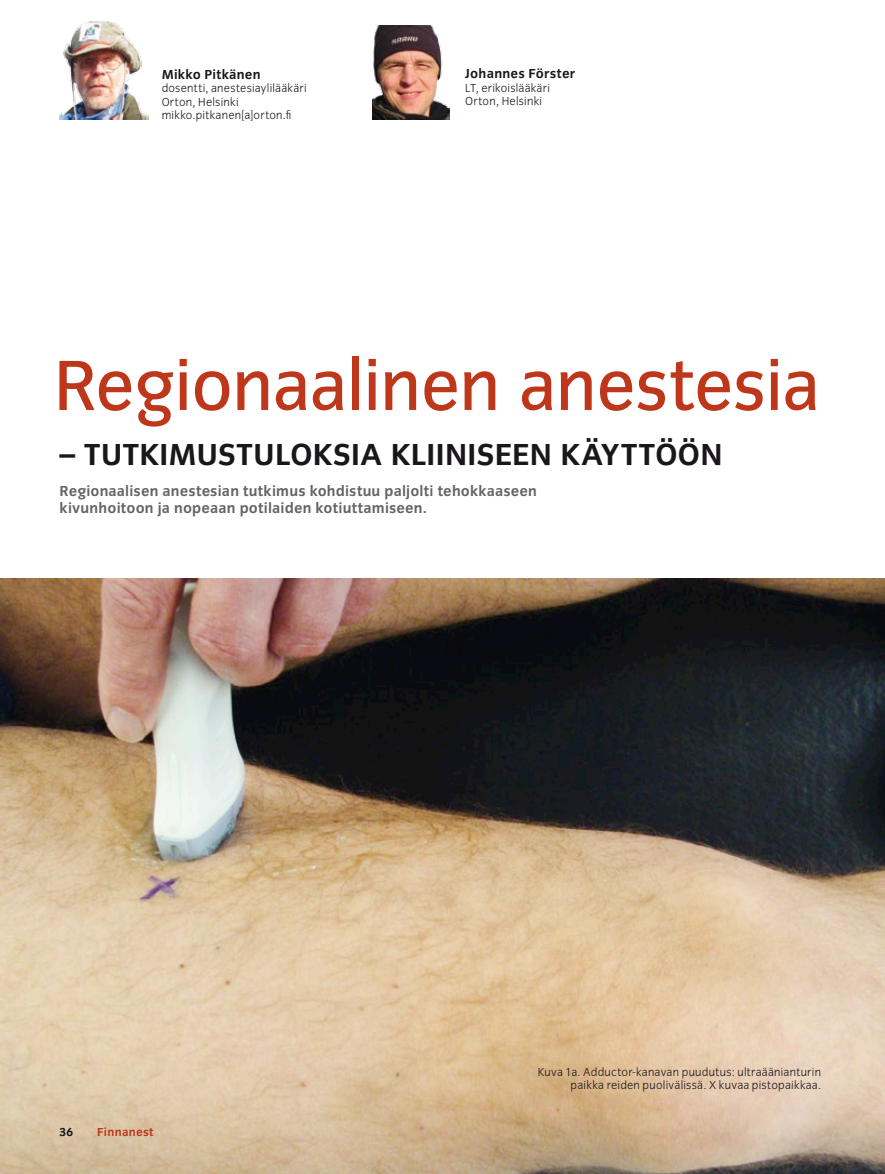
<style>
.page{position:relative;width:885px;height:1174px;background:#fff}
.page>*{position:absolute;margin:0;border:0;box-sizing:border-box;transform-origin:0 0}
.t1{font:73.5px "Congress Sans";letter-spacing:-.01em;color:#be371b}
.t2{font:700 31.5px "Congress Sans";color:#1a171b}
.t3{font:700 15px/16.5px "Congress Sans";letter-spacing:.01em;color:#646463}
.t4{font:700 13.5px "Congress Sans";letter-spacing:.015em;color:#1a171b}
.t5{font:300 12px/13.5px "Congress Sans";letter-spacing:.02em;color:#1a171b}
.t6{font:700 12px "Congress Sans";letter-spacing:.02em;color:#be371b}
.t7{font:700 12px "Congress Sans";color:#1a171b}
</style>
<div class="page">
<img style="left:0;top:578px;width:884px;height:596px">
<img style="left:372px;top:25px;width:77px;height:94px">
<img style="left:60px;top:22px;width:89px;height:97px">
<p class="t4" style="left:162px;top:66px;width:100px">Mikko Pitkänen</p>
<p class="t5" style="left:162px;top:81px;width:146px">dosentti, anestesiaylilääkäri<br>Orton, Helsinki mikko.pitkanen[a]orton.fi</p>
<p class="t4" style="left:465px;top:66px;width:111px">Johannes Förster</p>
<p class="t5" style="left:465px;top:81px;width:86px">LT, erikoislääkäri<br>Orton, Helsinki</p>
<h1 class="t1" style="left:54px;top:345px;width:767px">Regionaalinen anestesia</h1>
<h2 class="t2" style="left:60px;top:437px;width:235px">– tutkimustulok</h2>
<h2 class="t2" style="left:333px;top:437px;width:181px">sia kliiniseen</h2>
<h2 class="t2" style="left:560px;top:437px;width:159px">käyttöön</h2>
<p class="t3" style="left:60px;top:483px;width:479px">Regionaalisen anestesian tutkimus kohdistuu paljolti tehokkaaseen kivunhoitoon ja nopeaan potilaiden kotiuttamiseen.</p>
<p class="t7" style="left:60px;top:1125px;width:15px">36</p>
<p class="t6" style="left:97px;top:1125px;width:58px">Finnanest</p>
<p class="t5" style="left:537px;top:1065px;width:285px;text-align:right">Kuva 1a. Adductor-kanavan puudutus: ultraäänianturin paikka reiden puolivälissä. X kuvaa pistopaikkaa.</p>
</div>
